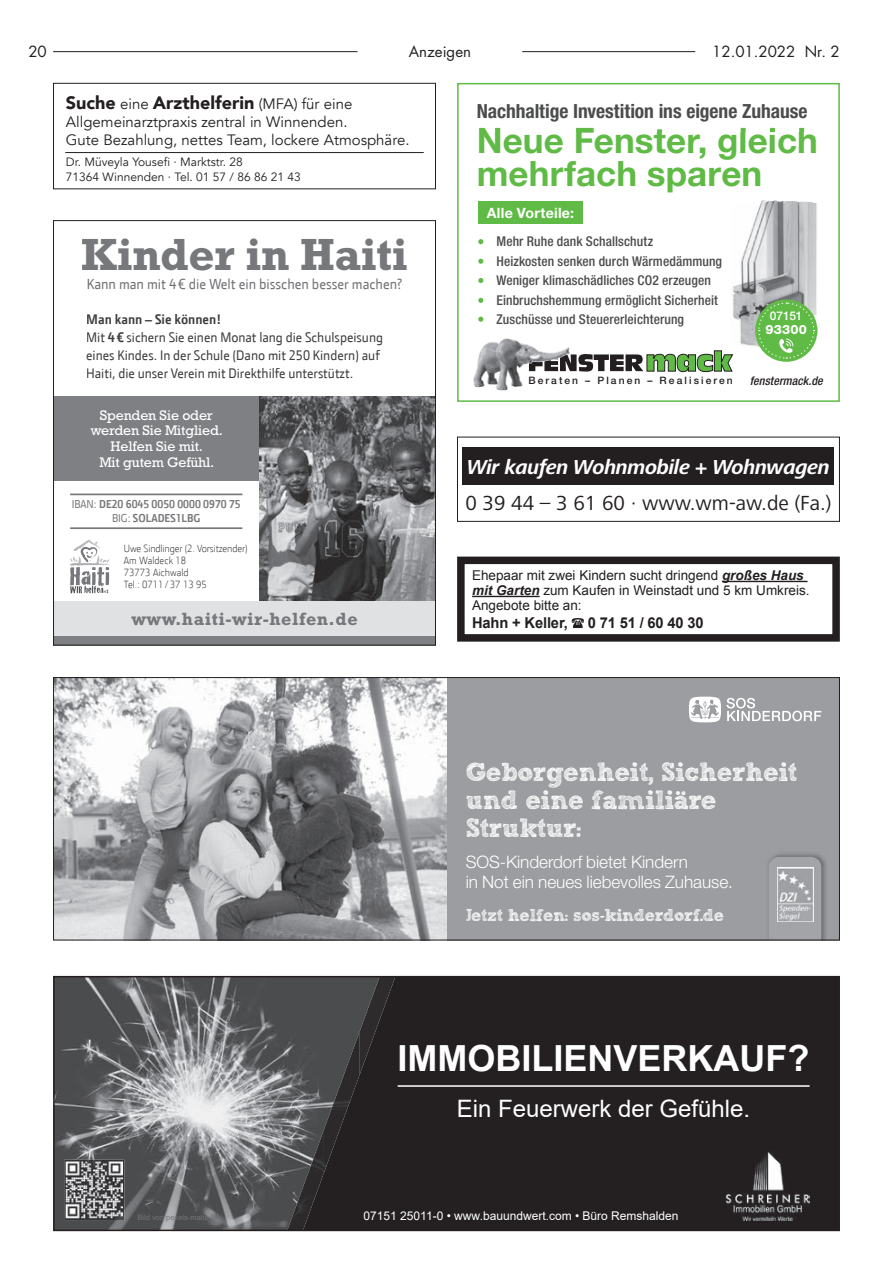
<style>
.page{position:relative;width:893px;height:1263px;background:#fff}
.page>*{position:absolute;margin:0;border:0;box-sizing:border-box;transform-origin:0 0}
.t1{font:700 45.75px "Rockwell Std";letter-spacing:-.01em;color:#77787b}
.t2{font:700 36px "Arial";color:#fff}
.t3{font:700 34.95px/33.3px "Helvetica Neue LT Pro";letter-spacing:.005em;color:#60bb46}
.t4{font:700 26.4px/27.8px "Sketch Block";letter-spacing:-.015em;color:#fff}
.t5{font:24px "Arial";color:#fff}
.t6{font:21.15px "Frutiger Next LT";color:#231f20}
.t7{font:italic 700 21px "Frutiger Next LT";letter-spacing:-.02em;color:#fff}
.t8{font:700 condensed 19.5px "Helvetica Neue LT Pro";color:#4b4c4d}
.t9{font:900 18px "Avenir";color:#231f20}
.t10{font:700 18px "Rockwell Std";letter-spacing:.03em;color:#77787b}
.t11{font:300 17.1px/19.8px "Helvetica Neue LT";letter-spacing:-.005em;color:#fff}
.t12{font:700 17.1px "Sketch Block";letter-spacing:-.015em;color:#fff}
.t13{font:15px/18px "Avenir";color:#231f20}
.t14{font:15px "Futura";color:#231f20}
.t15{font:700 15px "Arial";letter-spacing:-.01em;color:#231f20}
.t16{font:14.7px "JD Sans";color:#707174}
.t17{font:700 14.25px "Helvetica Neue LT Pro";letter-spacing:.015em;color:#fff}
.t18{font:14.1px/15.9px "Rockwell Std";letter-spacing:-.01em;color:#fff;text-align:center}
.t19{font:13.95px/18px "JD Sans";color:#3d3d3e}
.t20{font:500 condensed 13.5px/19.5px "Helvetica Neue LT Pro";letter-spacing:.005em;color:#4b4c4d}
.t21{font:13.5px/15px "Arial";color:#231f20}
.t22{font:800 12.9px "Helvetica Neue LT Pro";letter-spacing:.02em;color:#fff}
.t23{font:12px/14.4px "Avenir";color:#231f20}
.t24{font:12px "Arial";color:#fff}
.t25{font:italic 500 condensed 12px "Helvetica Neue LT Pro";letter-spacing:.01em;color:#231f20}
.t26{font:500 12px "Helvetica Neue LT Pro";letter-spacing:-.005em;color:#fff}
.t27{font:700 11.55px/14.1px "JD Sans";color:#77787b;text-align:center}
.t28{font:300 10.5px/12px "JD Sans";color:#231f20}
.t29{font:500 10.2px "Helvetica Neue";letter-spacing:.205em;color:#231f20}
.t30{font:7.5px "Arial";color:#727477}
.s1{font-weight:400;font-size:15px}
.s2{font-weight:700}
.s3{font-weight:400}
.s4{font-weight:700;font-style:italic}
</style>
<div class="page">
<hr style="left:53px;top:51px;width:304px;height:1px;background:#231f20">
<hr style="left:522px;top:51px;width:173px;height:1px;background:#231f20">
<div style="left:457px;top:437px;width:383px;height:85px;border:1px solid #231f20"></div>
<div style="left:463px;top:448px;width:371px;height:37px;background:#231f20"></div>
<img style="left:56px;top:979px;width:247px;height:249px">
<img style="left:287px;top:1131px;width:16px;height:97px">
<svg style="left:303px;top:976px;width:537px;height:255px;background:#272324"></svg>
<hr style="left:398px;top:1085px;width:412px;height:2px;background:#fff">
<img style="left:725px;top:1151px;width:85px;height:69px">
<img style="left:64px;top:1160px;width:60px;height:60px">
<img style="left:66px;top:1161px;width:57px;height:58px">
<div style="left:457px;top:557px;width:383px;height:85px;border:8px solid #231f20"></div>
<hr style="left:722px;top:581px;width:85px;height:1px;background:#231f20">
<hr style="left:472px;top:596px;width:68px;height:1px;background:#231f20">
<svg style="left:572px;top:618px;width:12px;height:10px"></svg>
<img style="left:732px;top:202px;width:85px;height:144px">
<div style="left:478px;top:202px;width:105px;height:22px;background:#60bb46"></div>
<div style="left:457px;top:83px;width:383px;height:319px;border:2px solid #60bb46"></div>
<img style="left:478px;top:200px;width:328px;height:2px">
<img style="left:479px;top:131px;width:326px;height:1px">
<svg style="left:553px;top:350px;width:181px;height:23px"></svg>
<img style="left:473px;top:338px;width:80px;height:52px">
<svg style="left:478px;top:239px;width:5px;height:5px"></svg>
<svg style="left:478px;top:259px;width:5px;height:5px"></svg>
<svg style="left:478px;top:278px;width:5px;height:5px"></svg>
<svg style="left:478px;top:298px;width:5px;height:5px"></svg>
<svg style="left:478px;top:317px;width:5px;height:5px"></svg>
<img style="left:479px;top:128px;width:326px;height:3px">
<img style="left:755px;top:299px;width:62px;height:48px">
<svg style="left:757px;top:302px;width:58px;height:57px;background:#75c05f"></svg>
<div style="left:53px;top:83px;width:383px;height:106px;border:1px solid #231f20"></div>
<hr style="left:65px;top:152px;width:359px;height:1px;background:#231f20">
<div style="left:447px;top:677px;width:393px;height:263px;background:#9b9da0"></div>
<img style="left:55px;top:679px;width:392px;height:259px">
<svg style="left:689px;top:697px;width:132px;height:25px"></svg>
<img style="left:768px;top:854px;width:58px;height:84px">
<svg style="left:769px;top:857px;width:52px;height:81px"></svg>
<img style="left:777px;top:867px;width:36px;height:54px">
<div style="left:53px;top:677px;width:787px;height:263px;border:1px solid #231f20"></div>
<div style="left:53px;top:396px;width:206px;height:85px;background:#7e8083"></div>
<img style="left:259px;top:396px;width:175px;height:205px">
<div style="left:53px;top:636px;width:383px;height:9px;background:#7e8083"></div>
<div style="left:53px;top:601px;width:383px;height:35px;background:#e0e1e3"></div>
<hr style="left:70px;top:493px;width:172px;height:2px;background:#77787b">
<hr style="left:70px;top:527px;width:172px;height:2px;background:#77787b">
<svg style="left:70px;top:539px;width:40px;height:54px"></svg>
<p class="t14" style="left:29px;top:41px;width:20px">20</p>
<p class="t14" style="left:409px;top:41px;width:64px">Anzeigen</p>
<p class="t14" style="left:712px;top:41px;width:129px">12.01.2022 Nr. 2</p>
<h3 class="t9" style="left:66px;top:88px;width:288px">Suche <span class="s1">eine</span> Arzthelferin <span class="s1">(MFA) für eine</span></h3>
<p class="t13" style="left:66px;top:113px;width:345px">Allgemeinarztpraxis zentral in Winnenden.<br>Gute Bezahlung, nettes Team, lockere Atmosphäre.</p>
<p class="t23" style="left:66px;top:155px;width:236px">Dr. Müveyla Yousefi · Marktstr. 28<br>71364 Winnenden · Tel. 01 57 / 86 86 21 43</p>
<h1 class="t1" style="left:81px;top:227px;width:328px">Kinder in Haiti</h1>
<p class="t16" style="left:87px;top:275px;width:317px">Kann man mit 4 € die Welt ein bisschen besser machen?</p>
<p class="t19" style="left:86px;top:310px;width:298px"><span class="s2">Man kann – Sie können!<br></span>Mit <span class="s2">4 €</span> sichern Sie einen Monat lang die Schulspeisung eines Kindes. In der Schule (Dano mit 250 Kindern) auf Haiti, die unser Verein mit Direkthilfe unterstützt.</p>
<p class="t18" style="left:91px;top:407px;width:134px">Spenden Sie oder werden Sie Mitglied.<br>Helfen Sie mit.<br>Mit gutem Gefühl.</p>
<p class="t27" style="left:72px;top:497px;width:171px"><span class="s3">IBAN:</span> DE20 6045 0050 0000 0970 75<br><span class="s3">BIG:</span> SOLADES1LBG</p>
<p class="t28" style="left:124px;top:542px;width:125px">Uwe Sindlinger (2. Vorsitzender)<br>Am Waldeck 18<br>73773 Aichwald<br>Tel.: 0711 / 37 13 95</p>
<h3 class="t10" style="left:131px;top:608px;width:228px">www.haiti-wir-helfen.de</h3>
<h3 class="t8" style="left:477px;top:99px;width:332px">Nachhaltige Investition ins eigene Zuhause</h3>
<h3 class="t3" style="left:477px;top:123px;width:343px">Neue Fenster, gleich mehrfach sparen</h3>
<p class="t17" style="left:487px;top:204px;width:89px">Alle Vorteile:</p>
<p class="t20" style="left:496px;top:232px;width:227px">Mehr Ruhe dank Schallschutz<br>Heizkosten senken durch Wärmedämmung Weniger klimaschädliches CO2 erzeugen Einbruchshemmung ermöglicht Sicherheit Zuschüsse und Steuererleichterung</p>
<p class="t26" style="left:770px;top:309px;width:34px">07151</p>
<p class="t22" style="left:766px;top:321px;width:43px">93300</p>
<p class="t29" style="left:528px;top:373px;width:206px">Beraten – Planen – Realisieren</p>
<p class="t25" style="left:750px;top:373px;width:75px">fenstermack.de</p>
<h3 class="t7" style="left:467px;top:456px;width:364px">Wir kaufen Wohnmobile + Wohnwagen</h3>
<h3 class="t6" style="left:465px;top:492px;width:368px">0 39 44 – 3 61 60 · www.wm-aw.de (Fa.)</h3>
<p class="t21" style="left:472px;top:568px;width:339px">Ehepaar mit zwei Kindern sucht dringend <span class="s4">großes Haus mit Garten</span> zum Kaufen in Weinstadt und 5 km Umkreis.<br>Angebote bitte an:</p>
<p class="t15" style="left:472px;top:612px;width:97px">Hahn + Keller,</p>
<p class="t15" style="left:588px;top:612px;width:118px">0 71 51 / 60 40 30</p>
<h3 class="t4" style="left:466px;top:758px;width:333px">Geborgenheit, Sicherheit und eine familiäre<br>Struktur:</h3>
<p class="t11" style="left:466px;top:852px;width:269px">SOS-Kinderdorf bietet Kindern<br>in Not ein neues liebevolles Zuhause.</p>
<p class="t12" style="left:466px;top:905px;width:260px">Jetzt helfen: sos-kinderdorf.de</p>
<h2 class="t2" style="left:398px;top:1033px;width:413px">IMMOBILIENVERKAUF?</h2>
<h3 class="t5" style="left:457px;top:1092px;width:295px">Ein Feuerwerk der Gefühle.</h3>
<p class="t30" style="left:138px;top:1212px;width:85px">Bild von pexels-malte-luk</p>
<p class="t24" style="left:364px;top:1207px;width:317px">07151 25011-0 • www.bauundwert.com • Büro Remshalden</p>
</div>
